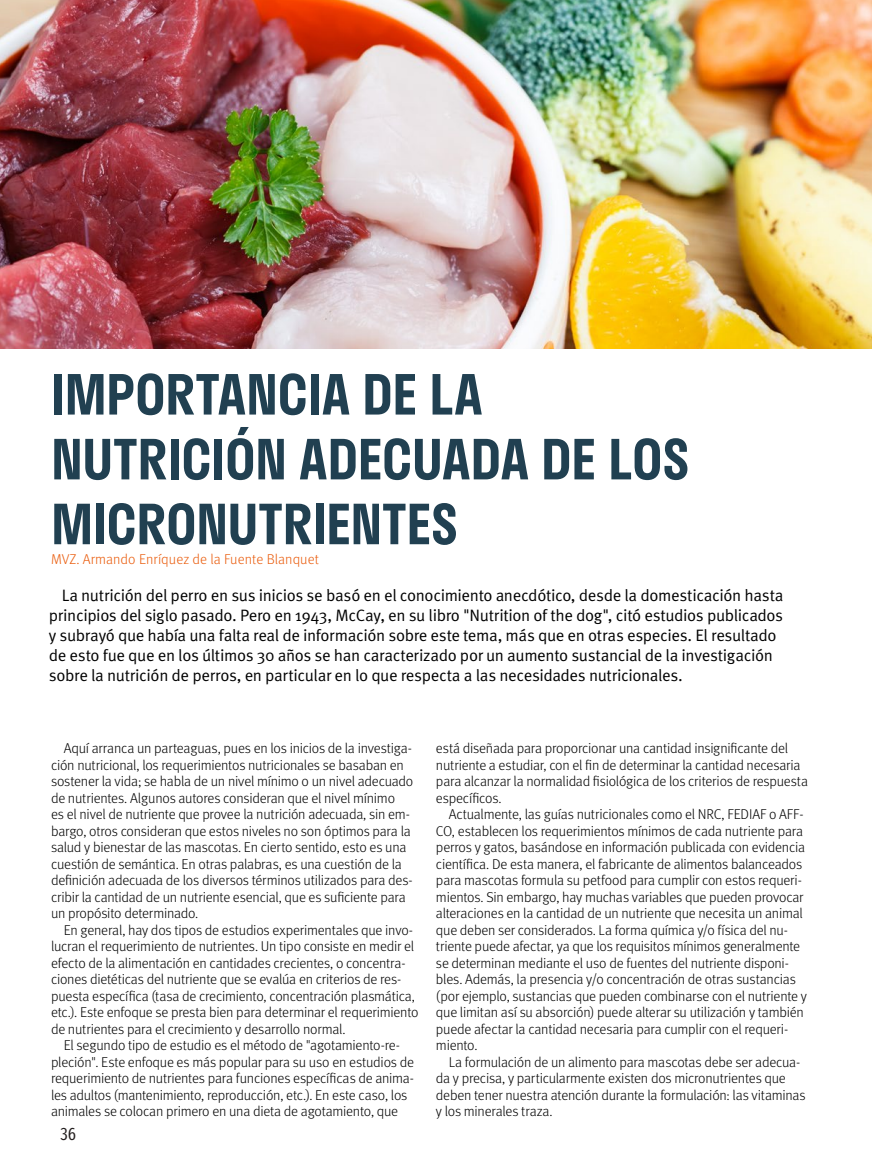
<style>
.page{position:relative;width:872px;height:1170px;background:#fff}
.page>*{position:absolute;margin:0;border:0;box-sizing:border-box;transform-origin:0 0}
.t1{font:600 54px/64.8px "Stratos";letter-spacing:-.005em;color:#214051}
.t2{font:18px "Fira Sans Compressed";color:#231e1e}
.t3{font:16.5px/19.8px "Meta Pro Norm";letter-spacing:-.025em;color:#000}
.t4{font:300 14.25px/16.5px "Meta Pro";letter-spacing:-.015em;color:#000}
.t5{font:300 14.25px "Meta Pro";letter-spacing:.005em;color:#ea5b0b}
</style>
<div class="page">
<img style="left:0;top:0;width:872px;height:348px">
<h1 class="t1" style="left:51px;top:360px;width:639px">IMPORTANCIA DE LA<br>NUTRICIÓN ADECUADA DE LOS<br>MICRONUTRIENTES</h1>
<p class="t5" style="left:51px;top:549px;width:269px">MVZ. Armando Enríquez de la Fuente Blanquet</p>
<p class="t3" style="left:49px;top:584px;width:736px;text-indent:13px">La nutrición del perro en sus inicios se basó en el conocimiento anecdótico, desde la domesticación hasta principios del siglo pasado. Pero en 1943, McCay, en su libro "Nutrition of the dog", citó estudios publicados y subrayó que había una falta real de información sobre este tema, más que en otras especies. El resultado de esto fue que en los últimos 30 años se han caracterizado por un aumento sustancial de la investigación sobre la nutrición de perros, en particular en lo que respecta a las necesidades nutricionales.</p>
<p class="t4" style="left:51px;top:739px;width:364px;text-indent:13px">Aquí arranca un parteaguas, pues en los inicios de la investiga&shy;ción nutricional, los requerimientos nutricionales se basaban en sostener la vida; se habla de un nivel mínimo o un nivel adecuado de nutrientes. Algunos autores consideran que el nivel mínimo<br>es el nivel de nutriente que provee la nutrición adecuada, sin em&shy;bargo, otros consideran que estos niveles no son óptimos para la salud y bienestar de las mascotas. En cierto sentido, esto es una cuestión de semántica. En otras palabras, es una cuestión de la definición adecuada de los diversos términos utilizados para des&shy;cribir la cantidad de un nutriente esencial, que es suficiente para un propósito determinado.</p>
<p class="t4" style="left:51px;top:920px;width:369px;text-indent:13px">En general, hay dos tipos de estudios experimentales que invo&shy;lucran el requerimiento de nutrientes. Un tipo consiste en medir el efecto de la alimentación en cantidades crecientes, o concentra&shy;ciones dietéticas del nutriente que se evalúa en criterios de res&shy;puesta específica (tasa de crecimiento, concentración plasmática, etc.). Este enfoque se presta bien para determinar el requerimiento de nutrientes para el crecimiento y desarrollo normal.</p>
<p class="t4" style="left:51px;top:1036px;width:364px;text-indent:13px">El segundo tipo de estudio es el método de "agotamiento-re&shy;pleción". Este enfoque es más popular para su uso en estudios de requerimiento de nutrientes para funciones específicas de anima&shy;les adultos (mantenimiento, reproducción, etc.). En este caso, los animales se colocan primero en una dieta de agotamiento, que</p>
<p class="t2" style="left:61px;top:1119px;width:17px">36</p>
<p class="t4" style="left:436px;top:739px;width:373px">está diseñada para proporcionar una cantidad insignificante del nutriente a estudiar, con el fin de determinar la cantidad necesaria para alcanzar la normalidad fisiológica de los criterios de respuesta específicos.</p>
<p class="t4" style="left:436px;top:805px;width:372px;text-indent:13px">Actualmente, las guías nutricionales como el NRC, FEDIAF o AFF-CO, establecen los requerimientos mínimos de cada nutriente para perros y gatos, basándose en información publicada con evidencia científica. De esta manera, el fabricante de alimentos balanceados para mascotas formula su petfood para cumplir con estos requeri&shy;mientos. Sin embargo, hay muchas variables que pueden provocar alteraciones en la cantidad de un nutriente que necesita un animal que deben ser considerados. La forma química y/o física del nu&shy;triente puede afectar, ya que los requisitos mínimos generalmente se determinan mediante el uso de fuentes del nutriente disponi&shy;bles. Además, la presencia y/o concentración de otras sustancias (por ejemplo, sustancias que pueden combinarse con el nutriente y que limitan así su absorción) puede alterar su utilización y también puede afectar la cantidad necesaria para cumplir con el requeri&shy;miento.</p>
<p class="t4" style="left:436px;top:1052px;width:371px;text-indent:13px">La formulación de un alimento para mascotas debe ser adecua&shy;da y precisa, y particularmente existen dos micronutrientes que deben tener nuestra atención durante la formulación: las vitaminas y los minerales traza.</p>
</div>
